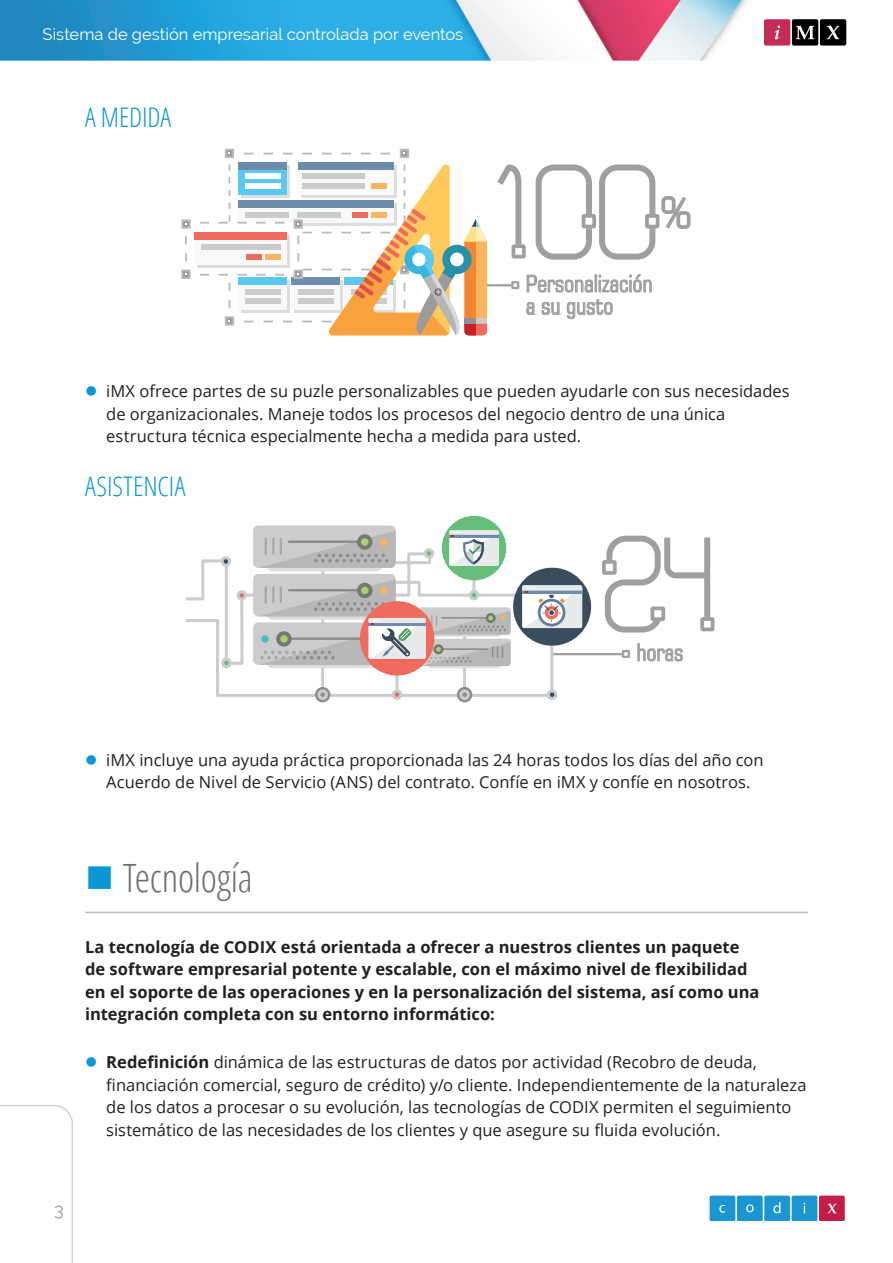
<style>
.page{position:relative;width:893px;height:1263px;background:#fff}
.page>*{position:absolute;margin:0;border:0;box-sizing:border-box;transform-origin:0 0}
.t1{font:300 condensed 39px "Open Sans";letter-spacing:-.01em;color:#6c6d70}
.Heading_4{font:300 condensed 27px "Open Sans";letter-spacing:-.005em;color:#0d96d4}
.t2{font:condensed 23.25px/22.5px "Square 721 BT";color:#9f9f9f}
.t3{font:18px "Raleway";color:#939598}
.t4{font:16.5px/22.5px "Open Sans";color:#231f20}
.Body{font:700 16.5px/22.5px "Open Sans";color:#231f20}
.t5{font:16.5px "Raleway";color:#fff}
.s1{font-weight:700}
</style>
<div class="page">
<img style="left:0;top:0;width:748px;height:61px">
<svg style="left:764px;top:19px;width:82px;height:27px;background:#623442"></svg>
<svg style="left:709px;top:1195px;width:136px;height:25px;background:#528cbf"></svg>
<svg style="left:0;top:1105px;width:73px;height:158px"></svg>
<svg style="left:186px;top:551px;width:369px;height:147px"></svg>
<hr style="left:321px;top:568px;width:3px;height:127px;background:#ccc">
<div style="left:253px;top:525px;width:143px;height:43px;background:#ccc;border-radius:5px"></div>
<div style="left:253px;top:574px;width:143px;height:42px;background:#ccc;border-radius:5px"></div>
<div style="left:253px;top:622px;width:143px;height:43px;background:#ccc;border-radius:5px"></div>
<svg style="left:637px;top:643px;width:46px;height:18px"></svg>
<div style="left:622px;top:650px;width:8px;height:8px;border:2px solid #9f9f9f"></div>
<hr style="left:553px;top:653px;width:69px;height:2px;background:#9f9f9f">
<svg style="left:258px;top:531px;width:138px;height:40px"></svg>
<hr style="left:288px;top:540px;width:77px;height:3px;background:#8c8d8e">
<div style="left:357px;top:534px;width:15px;height:16px;background:#767878;border-radius:50%"></div>
<div style="left:361px;top:538px;width:7px;height:8px;background:#a9d26b;border-radius:50%"></div>
<div style="left:380px;top:538px;width:7px;height:8px;background:#fbb45f;border-radius:50%"></div>
<div style="left:315px;top:687px;width:15px;height:15px;background:#8c8d8e;border-radius:50%"></div>
<div style="left:317px;top:689px;width:11px;height:11px;border:3px solid #ccc;border-radius:50%"></div>
<hr style="left:463px;top:627px;width:3px;height:68px;background:#ccc">
<hr style="left:395px;top:672px;width:3px;height:24px;background:#ccc">
<div style="left:457px;top:687px;width:15px;height:15px;background:#8c8d8e;border-radius:50%"></div>
<div style="left:459px;top:689px;width:11px;height:11px;border:3px solid #ccc;border-radius:50%"></div>
<div style="left:393px;top:691px;width:8px;height:7px;background:#f06b5d;border-radius:50%"></div>
<div style="left:392px;top:689px;width:10px;height:11px;border:3px solid #ccc;border-radius:50%"></div>
<div style="left:238px;top:592px;width:7px;height:7px;background:#f06b5d;border-radius:50%"></div>
<div style="left:237px;top:590px;width:10px;height:11px;border:3px solid #ccc;border-radius:50%"></div>
<div style="left:223px;top:659px;width:7px;height:8px;background:#65be79;border-radius:50%"></div>
<div style="left:221px;top:658px;width:11px;height:10px;border:3px solid #ccc;border-radius:50%"></div>
<div style="left:425px;top:550px;width:8px;height:7px;background:#65be79;border-radius:50%"></div>
<div style="left:424px;top:548px;width:10px;height:11px;border:3px solid #ccc;border-radius:50%"></div>
<div style="left:548px;top:691px;width:8px;height:7px;background:#394d5e;border-radius:50%"></div>
<div style="left:547px;top:689px;width:10px;height:11px;border:3px solid #ccc;border-radius:50%"></div>
<div style="left:222px;top:558px;width:8px;height:7px;background:#394d5e;border-radius:50%"></div>
<div style="left:221px;top:556px;width:10px;height:11px;border:3px solid #ccc;border-radius:50%"></div>
<div style="left:442px;top:516px;width:64px;height:64px;background:#65be79;border-radius:50%"></div>
<div style="left:513px;top:568px;width:78px;height:78px;background:#394d5e;border-radius:50%"></div>
<div style="left:360px;top:601px;width:74px;height:75px;background:#f06b5d;border-radius:50%"></div>
<svg style="left:258px;top:579px;width:253px;height:89px"></svg>
<svg style="left:449px;top:530px;width:50px;height:36px;background:#d0d8dc"></svg>
<svg style="left:522px;top:585px;width:60px;height:43px;background:#d6d6da"></svg>
<svg style="left:602px;top:535px;width:111px;height:98px"></svg>
<div style="left:704px;top:537px;width:6px;height:92px;background:#9f9f9f"></div>
<div style="left:702px;top:619px;width:11px;height:10px;background:#fff"></div>
<div style="left:700px;top:617px;width:14px;height:14px;border:4px solid #9f9f9f"></div>
<hr style="left:85px;top:912px;width:723px;height:1px;background:#bcbdc0">
<div style="left:599px;top:164px;width:56px;height:96px;border:6px solid #9f9f9f;border-radius:15px"></div>
<div style="left:647px;top:216px;width:11px;height:11px;background:#fff"></div>
<div style="left:645px;top:214px;width:14px;height:14px;border:4px solid #9f9f9f"></div>
<svg style="left:665px;top:197px;width:21px;height:32px"></svg>
<div style="left:661px;top:196px;width:15px;height:18px;border:4px solid #9f9f9f;border-radius:4px"></div>
<div style="left:676px;top:211px;width:15px;height:18px;border:4px solid #9f9f9f;border-radius:4px"></div>
<div style="left:400px;top:149px;width:9px;height:9px;border:2px solid #b9bbbc"></div>
<div style="left:225px;top:149px;width:9px;height:9px;border:2px solid #b9bbbc"></div>
<div style="left:181px;top:219px;width:10px;height:10px;border:2px solid #b9bbbc"></div>
<div style="left:181px;top:270px;width:10px;height:9px;border:2px solid #b9bbbc"></div>
<svg style="left:184px;top:152px;width:468px;height:183px"></svg>
<p class="t5" style="left:43px;top:25px;width:422px">Sistema de gestión empresarial controlada por eventos</p>
<p class="Heading_4" style="left:85px;top:99px;width:88px">A MEDIDA</p>
<p class="t2" style="left:526px;top:272px;width:128px">Personalización a su gusto</p>
<p class="t4" style="left:106px;top:379px;width:685px">iMX ofrece partes de su puzle personalizables que pueden ayudarle con sus necesidades de organizacionales. Maneje todos los procesos del negocio dentro de una única estructura técnica especialmente hecha a medida para usted.</p>
<p class="Heading_4" style="left:85px;top:468px;width:102px">ASISTENCIA</p>
<p class="t2" style="left:636px;top:641px;width:48px">horas</p>
<p class="t4" style="left:106px;top:748px;width:659px">iMX incluye una ayuda práctica proporcionada las 24 horas todos los días del año con<br>Acuerdo de Nivel de Servicio (ANS) del contrato. Confíe en iMX y confíe en nosotros.</p>
<p class="t1" style="left:123px;top:851px;width:131px">Tecnología</p>
<p class="Body" style="left:85px;top:935px;width:676px">La tecnología de CODIX está orientada a ofrecer a nuestros clientes un paquete de software empresarial potente y escalable, con el máximo nivel de flexibilidad en el soporte de las operaciones y en la personalización del sistema, así como una integración completa con su entorno informático:</p>
<p class="t4" style="left:106px;top:1050px;width:702px"><span class="s1">Redefinición</span> dinámica de las estructuras de datos por actividad (Recobro de deuda, financiación comercial, seguro de crédito) y/o cliente. Independientemente de la naturaleza de los datos a procesar o su evolución, las tecnologías de CODIX permiten el seguimiento sistemático de las necesidades de los clientes y que asegure su fluida evolución.</p>
<p class="t3" style="left:54px;top:1199px;width:11px">3</p>
</div>
